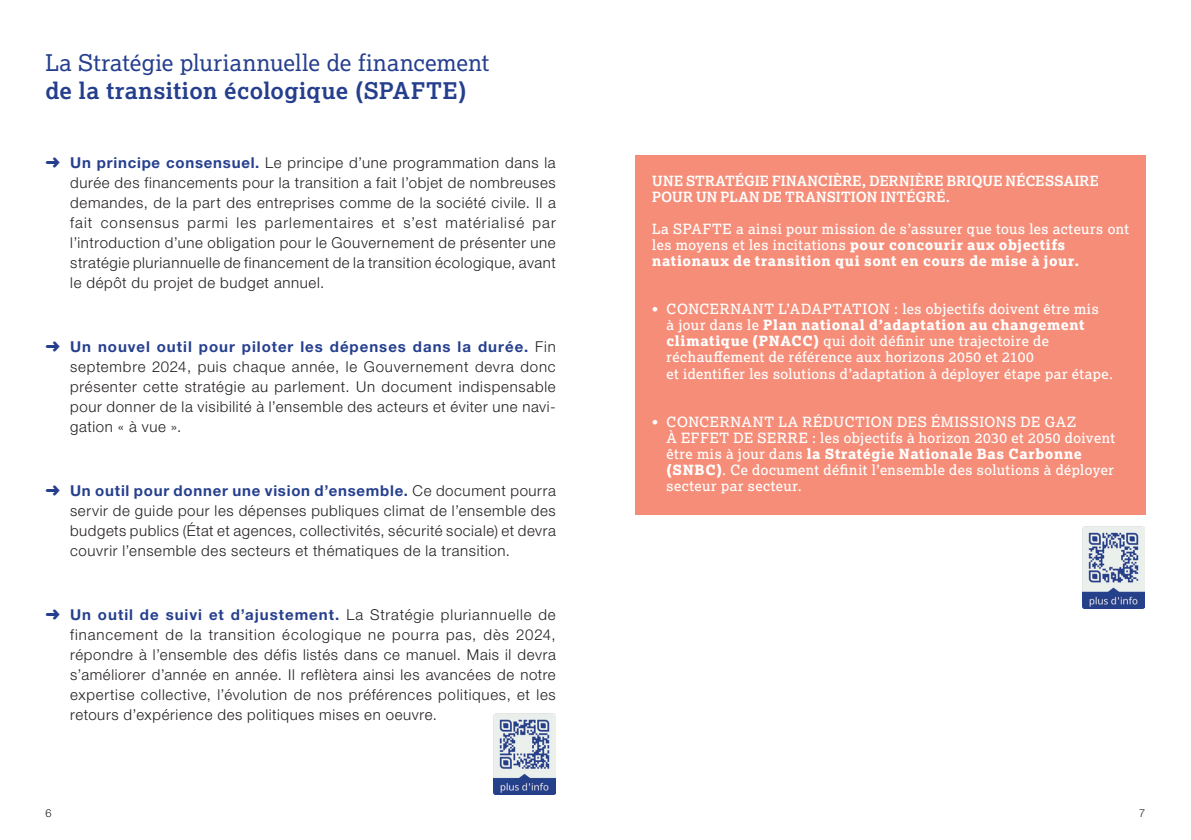
<style>
.page{position:relative;width:1191px;height:840px;background:#fff}
.page>*{position:absolute;margin:0;border:0;box-sizing:border-box;transform-origin:0 0}
.t1{font:23px "Lexia Da Ma";letter-spacing:.005em;color:#253f8e}
.t2{font:700 23px "Lexia Da Ma";letter-spacing:.02em;color:#253f8e}
.t3{font:300 15px/20px "Helvetica Neue LT Std";letter-spacing:.04em;color:#231f20;text-align:justify}
.t4{font:500 14px/16px "Lexia";letter-spacing:.035em;color:#fff}
.t5{font:700 14px/16px "Lexia";letter-spacing:.02em;color:#fff}
.t6{font:300 11px "Helvetica Neue LT Std";color:#231f20}
.s1{color:#253f8e}
.s2{font-weight:700;color:#253f8e}
.s3{font-weight:800}
</style>
<div class="page">
<div style="left:635px;top:156px;width:510px;height:358px;background:#f58d78"></div>
<img style="left:494px;top:713px;width:62px;height:81px">
<img style="left:1082px;top:526px;width:62px;height:81px">
<h1 class="t1" style="left:45px;top:50px;width:445px">La Stratégie pluriannuelle de financement</h1>
<h1 class="t2" style="left:45px;top:78px;width:423px">de la transition écologique (SPAFTE)</h1>
<p class="t3" style="left:70px;top:152px;width:487px;text-indent:-25px"><span class="s1">➜</span> <span class="s2">Un principe consensuel.</span> Le principe d’une programmation dans la durée des financements pour la transition a fait l’objet de nombreuses demandes, de la part des entreprises comme de la société civile. Il a fait consensus parmi les parlementaires et s’est matérialisé par l’introduction d’une obligation pour le Gouvernement de présenter une stratégie pluriannuelle de financement de la transition écologique, avant le dépôt du projet de budget annuel.</p>
<p class="t3" style="left:70px;top:336px;width:487px;text-indent:-25px"><span class="s1">➜</span> <span class="s2">Un nouvel outil pour piloter les dépenses dans la durée.</span> Fin septembre 2024, puis chaque année, le Gouvernement devra donc présenter cette stratégie au parlement. Un document indispensable pour donner de la visibilité à l’ensemble des acteurs et éviter une navi&shy;gation « à vue ».</p>
<p class="t3" style="left:70px;top:480px;width:487px;text-indent:-25px"><span class="s1">➜</span> <span class="s2">Un outil pour donner une vision d’ensemble.</span> Ce document pourra servir de guide pour les dépenses publiques climat de l’ensemble des budgets publics (État et agences, collectivités, sécurité sociale) et devra couvrir l’ensemble des secteurs et thématiques de la transition.</p>
<p class="t3" style="left:70px;top:604px;width:487px;text-indent:-25px"><span class="s1">➜</span> <span class="s2">Un outil de suivi et d’ajustement.</span> La Stratégie pluriannuelle de financement de la transition écologique ne pourra pas, dès 2024, répondre à l’ensemble des défis listés dans ce manuel. Mais il devra s’améliorer d’année en année. Il reflètera ainsi les avancées de notre expertise collective, l’évolution de nos préférences politiques, et les retours d’expérience des politiques mises en oeuvre.</p>
<p class="t5" style="left:652px;top:173px;width:448px">UNE STRATÉGIE FINANCIÈRE, DERNIÈRE BRIQUE NÉCESSAIRE<br>POUR UN PLAN DE TRANSITION INTÉGRÉ.</p>
<p class="t4" style="left:652px;top:221px;width:478px">La SPAFTE a ainsi pour mission de s’assurer que tous les acteurs ont les moyens et les incitations <span class="s3">pour concourir aux objectifs nationaux de transition qui sont en cours de mise à jour.</span></p>
<p class="t4" style="left:666px;top:301px;width:448px;text-indent:-14px">• CONCERNANT L’ADAPTATION : les objectifs doivent être mis<br>à jour dans le <span class="s3">Plan national d’adaptation au changement climatique (PNACC)</span> qui doit définir une trajectoire de réchauffement de référence aux horizons 2050 et 2100<br>et identifier les solutions d’adaptation à déployer étape par étape.</p>
<p class="t4" style="left:666px;top:413px;width:450px;text-indent:-14px">• CONCERNANT LA RÉDUCTION DES ÉMISSIONS DE GAZ<br>À EFFET DE SERRE : les objectifs à horizon 2030 et 2050 doivent être mis à jour dans <span class="s3">la Stratégie Nationale Bas Carbonne (SNBC)</span>. Ce document définit l’ensemble des solutions à déployer secteur par secteur.</p>
<p class="t6" style="left:45px;top:805px;width:8px">6</p>
<p class="t6" style="left:1139px;top:805px;width:8px">7</p>
</div>
